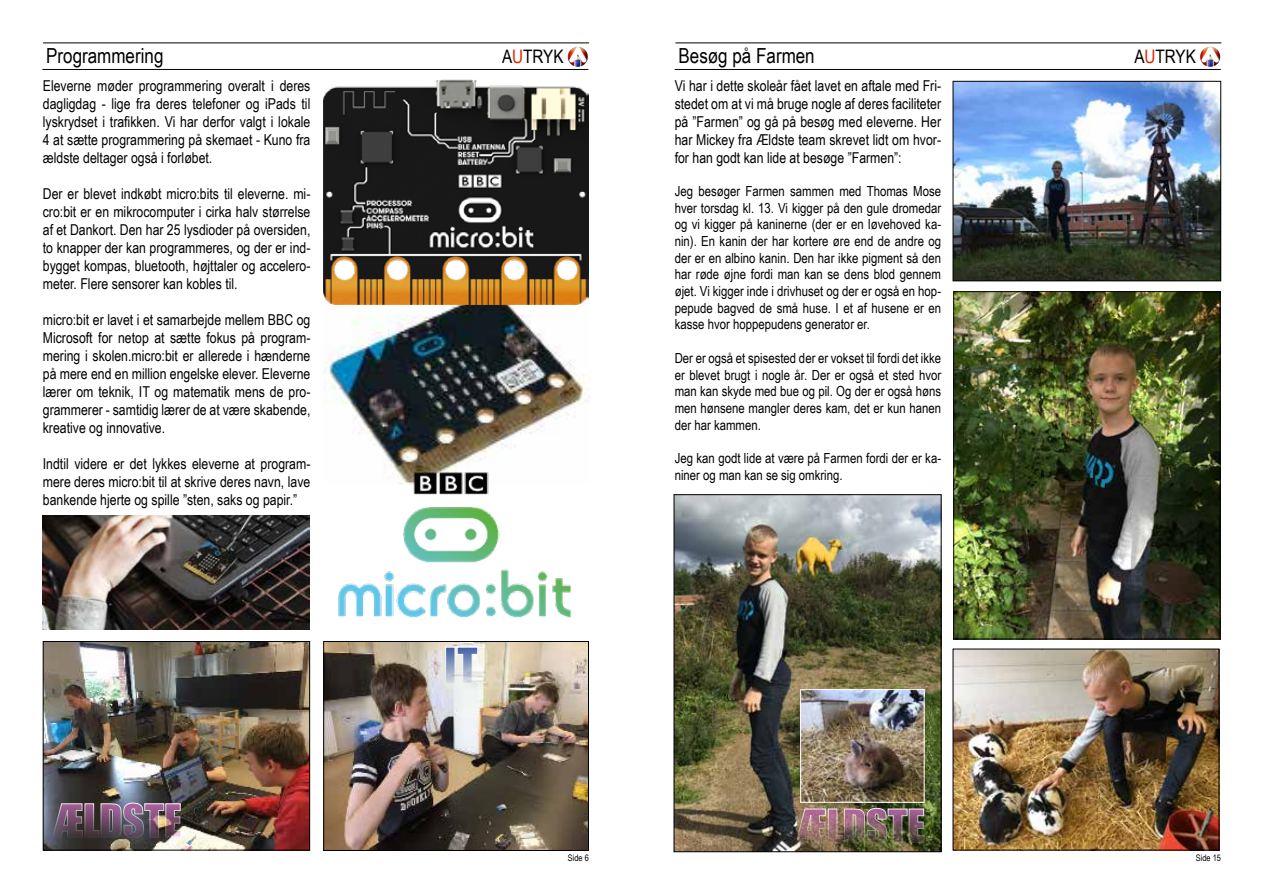
<style>
.page{position:relative;width:1263px;height:893px;background:#fff}
.page>*{position:absolute;margin:0;border:0;box-sizing:border-box;transform-origin:0 0}
.t1{font:20.7px "Arial Narrow";color:#000}
.t2{font:18.6px "Arial Narrow";color:#000}
.t3{font:15px/18px "Arial Narrow";color:#000;text-align:justify}
.t4{font:13.95px/16.6px "Arial Narrow";color:#000;text-align:justify}
.t5{font:9px "Arial Narrow";color:#000}
.s1{color:#e12000}
</style>
<div class="page">
<hr style="left:675px;top:69px;width:546px;height:1px;background:#000">
<hr style="left:675px;top:43px;width:546px;height:1px;background:#000">
<svg style="left:1201px;top:47px;width:18px;height:18px"></svg>
<img style="left:1200px;top:47px;width:13px;height:19px">
<hr style="left:42px;top:69px;width:546px;height:1px;background:#000">
<hr style="left:43px;top:43px;width:546px;height:1px;background:#000">
<svg style="left:569px;top:47px;width:18px;height:18px"></svg>
<img style="left:568px;top:47px;width:13px;height:19px">
<img style="left:323px;top:304px;width:266px;height:161px">
<img style="left:323px;top:80px;width:266px;height:224px">
<img style="left:45px;top:643px;width:263px;height:205px">
<div style="left:43px;top:641px;width:267px;height:209px;border:1px solid #000"></div>
<img style="left:325px;top:643px;width:262px;height:206px">
<div style="left:323px;top:641px;width:266px;height:210px;border:1px solid #000"></div>
<svg style="left:445px;top:646px;width:33px;height:38px"></svg>
<img style="left:338px;top:465px;width:233px;height:153px">
<img style="left:42px;top:516px;width:268px;height:114px">
<img style="left:676px;top:496px;width:263px;height:354px">
<div style="left:674px;top:494px;width:267px;height:358px;border:1px solid #000"></div>
<img style="left:795px;top:807px;width:130px;height:37px">
<img style="left:955px;top:651px;width:262px;height:197px">
<img style="left:955px;top:293px;width:263px;height:344px">
<div style="left:953px;top:291px;width:267px;height:348px;border:1px solid #000"></div>
<img style="left:955px;top:83px;width:264px;height:196px">
<div style="left:953px;top:81px;width:268px;height:200px;border:1px solid #000"></div>
<img style="left:802px;top:691px;width:120px;height:110px">
<div style="left:800px;top:689px;width:124px;height:114px;border:1px solid #fff"></div>
<img style="left:52px;top:802px;width:130px;height:37px">
<h1 class="t1" style="left:678px;top:41px;width:138px">Besøg på Farmen</h1>
<p class="t3" style="left:675px;top:76px;width:268px">Vi har i dette skoleår fået lavet en aftale med Fri&shy;stedet om at vi må bruge nogle af deres faciliteter på ”Farmen” og gå på besøg med eleverne. Her har Mickey fra Ældste team skrevet lidt om hvor&shy;for han godt kan lide at besøge ”Farmen”:</p>
<p class="t4" style="left:675px;top:182px;width:268px">Jeg besøger Farmen sammen med Thomas Mose hver torsdag kl. 13. Vi kigger på den gule dromedar og vi kigger på kaninerne (der er en løvehoved ka&shy;nin). En kanin der har kortere øre end de andre og der er en albino kanin. Den har ikke pigment så den har røde øjne fordi man kan se dens blod gennem øjet. Vi kigger inde i drivhuset og der er også en hop&shy;pepude bagved de små huse. I et af husene er en kasse hvor hoppepudens generator er.</p>
<p class="t4" style="left:675px;top:349px;width:268px">Der er også et spisested der er vokset til fordi det ikke er blevet brugt i nogle år. Der er også et sted hvor man kan skyde med bue og pil. Og der er også høns men hønsene mangler deres kam, det er kun hanen der har kammen.</p>
<p class="t4" style="left:675px;top:449px;width:268px">Jeg kan godt lide at være på Farmen fordi der er ka&shy;niner og man kan se sig omkring.</p>
<h1 class="t1" style="left:46px;top:41px;width:119px">Programmering</h1>
<p class="t2" style="left:502px;top:43px;width:63px">A<span class="s1">U</span>TRYK</p>
<p class="t2" style="left:1134px;top:43px;width:63px">A<span class="s1">U</span>TRYK</p>
<p class="t3" style="left:43px;top:76px;width:269px">Eleverne møder programmering overalt i deres dagligdag - lige fra deres telefoner og iPads til lyskrydset i trafikken. Vi har derfor valgt i lokale 4 at sætte programmering på skemaet - Kuno fra ældste deltager også i forløbet.</p>
<p class="t3" style="left:43px;top:184px;width:269px">Der er blevet indkøbt micro:bits til eleverne. mi&shy;cro:bit er en mikrocomputer i cirka halv størrelse af et Dankort. Den har 25 lysdioder på oversiden, to knapper der kan programmeres, og der er ind&shy;bygget kompas, bluetooth, højttaler og accelero&shy;meter. Flere sensorer kan kobles til.</p>
<p class="t3" style="left:43px;top:310px;width:269px">micro:bit er lavet i et samarbejde mellem BBC og Microsoft for netop at sætte fokus på program&shy;mering i skolen.micro:bit er allerede i hænderne på mere end en million engelske elever. Eleverne lærer om teknik, IT og matematik mens de pro&shy;grammerer - samtidig lærer de at være skabende, kreative og innovative.</p>
<p class="t3" style="left:43px;top:454px;width:269px">Indtil videre er det lykkes eleverne at program&shy;mere deres micro:bit til at skrive deres navn, lave bankende hjerte og spille ”sten, saks og papir.”</p>
<p class="t5" style="left:568px;top:851px;width:22px">Side 6</p>
<p class="t5" style="left:1196px;top:851px;width:27px">Side 15</p>
</div>
